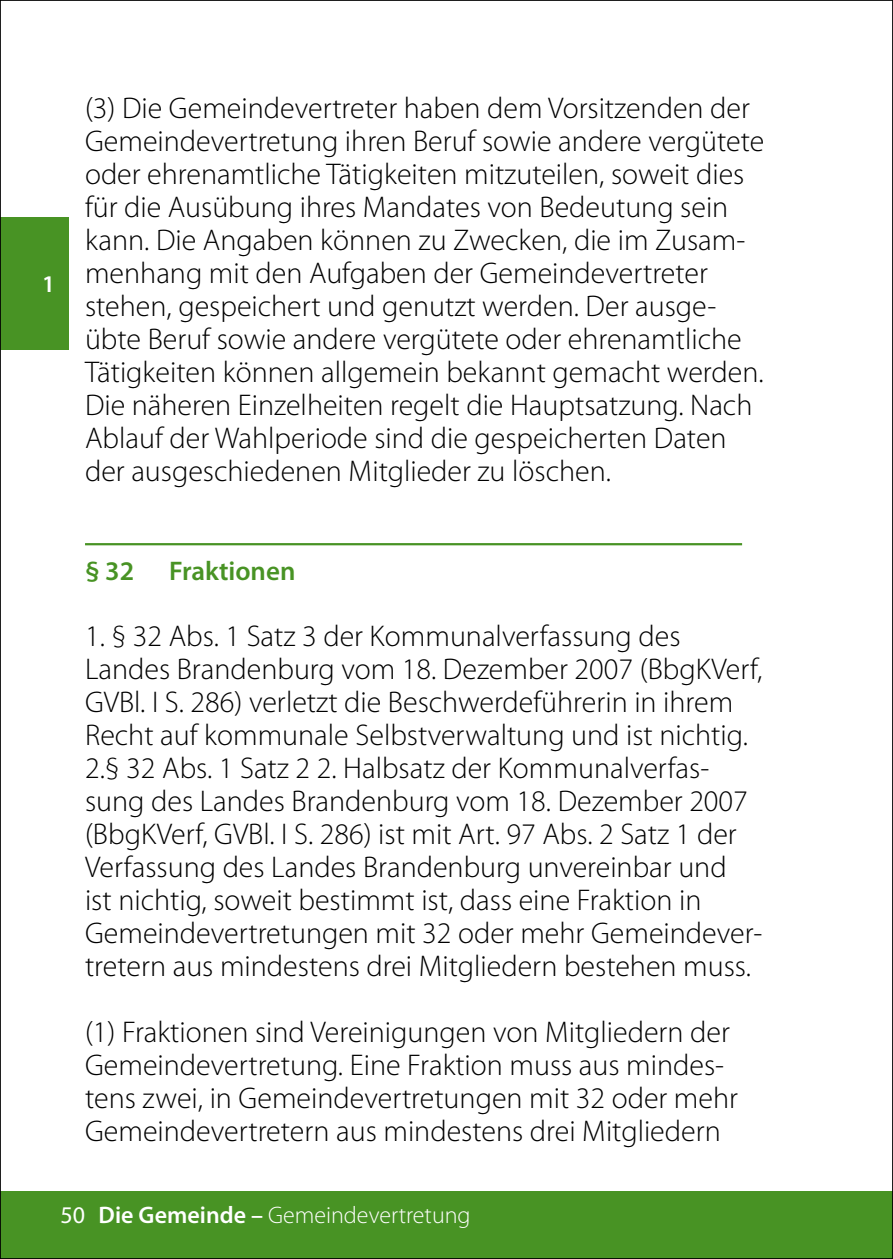
<style>
.page{position:relative;width:893px;height:1259px;background:#fff}
.page>*{position:absolute;margin:0;border:0;box-sizing:border-box;transform-origin:0 0}
.t1{font:300 30px/33px "Myriad Pro";color:#000}
.t2{font:600 27px "Myriad Pro";color:#489324}
.t3{font:300 24px "Myriad Pro";color:#fff}
.t4{font:600 24px "Myriad Pro";color:#fff}
.s1{font-weight:400}
.s2{font-weight:600}
</style>
<div class="page">
<div style="left:0;top:1191px;width:893px;height:68px;background:#489324"></div>
<div style="left:0;top:217px;width:68px;height:132px;background:#489324"></div>
<hr style="left:85px;top:543px;width:657px;height:2px;background:#489324">
<p class="t4" style="left:42px;top:269px;width:14px">1</p>
<p class="t1" style="left:85px;top:91px;width:681px">(3) Die Gemeindevertreter haben dem Vorsitzenden der Gemeindevertretung ihren Beruf sowie andere vergütete oder ehrenamtliche Tätigkeiten mitzuteilen, soweit dies für die Ausübung ihres Mandates von Bedeutung sein kann. Die Angaben können zu Zwecken, die im Zusam&shy;menhang mit den Aufgaben der Gemeindevertreter stehen, gespeichert und genutzt werden. Der ausge&shy;übte Beruf sowie andere vergütete oder ehrenamtliche Tätigkeiten können allgemein bekannt gemacht werden.<br>Die näheren Einzelheiten regelt die Hauptsatzung. Nach Ablauf der Wahlperiode sind die gespeicherten Daten der ausgeschiedenen Mitglieder zu löschen.</p>
<p class="t2" style="left:85px;top:554px;width:51px">§ 32</p>
<p class="t2" style="left:169px;top:554px;width:128px">Fraktionen</p>
<p class="t1" style="left:85px;top:619px;width:679px">1. § 32 Abs. 1 Satz 3 der Kommunalverfassung des Landes Brandenburg vom 18. Dezember 2007 (BbgKVerf, GVBl. I S. 286) verletzt die Beschwerdeführerin in ihrem Recht auf kommunale Selbstverwaltung und ist nichtig.<br>2.§ 32 Abs. 1 Satz 2 2. Halbsatz der Kommunalverfas&shy;sung des Landes Brandenburg vom 18. Dezember 2007 (BbgKVerf, GVBl. I S. 286) ist mit Art. 97 Abs. 2 Satz 1 der Verfassung des Landes Brandenburg unvereinbar und<br>ist nichtig, soweit bestimmt ist, dass eine Fraktion in Gemeindevertretungen mit 32 oder mehr Gemeindever&shy;tretern aus mindestens drei Mitgliedern bestehen muss.</p>
<p class="t1" style="left:85px;top:1015px;width:654px">(1) Fraktionen sind Vereinigungen von Mitgliedern der Gemeindevertretung. Eine Fraktion muss aus mindes&shy;tens zwei, in Gemeindevertretungen mit 32 oder mehr Gemeindevertretern aus mindestens drei Mitgliedern</p>
<p class="t3" style="left:60px;top:1200px;width:412px"><span class="s1">50</span> <span class="s2">Die Gemeinde –</span> Gemeindevertretung</p>
</div>
